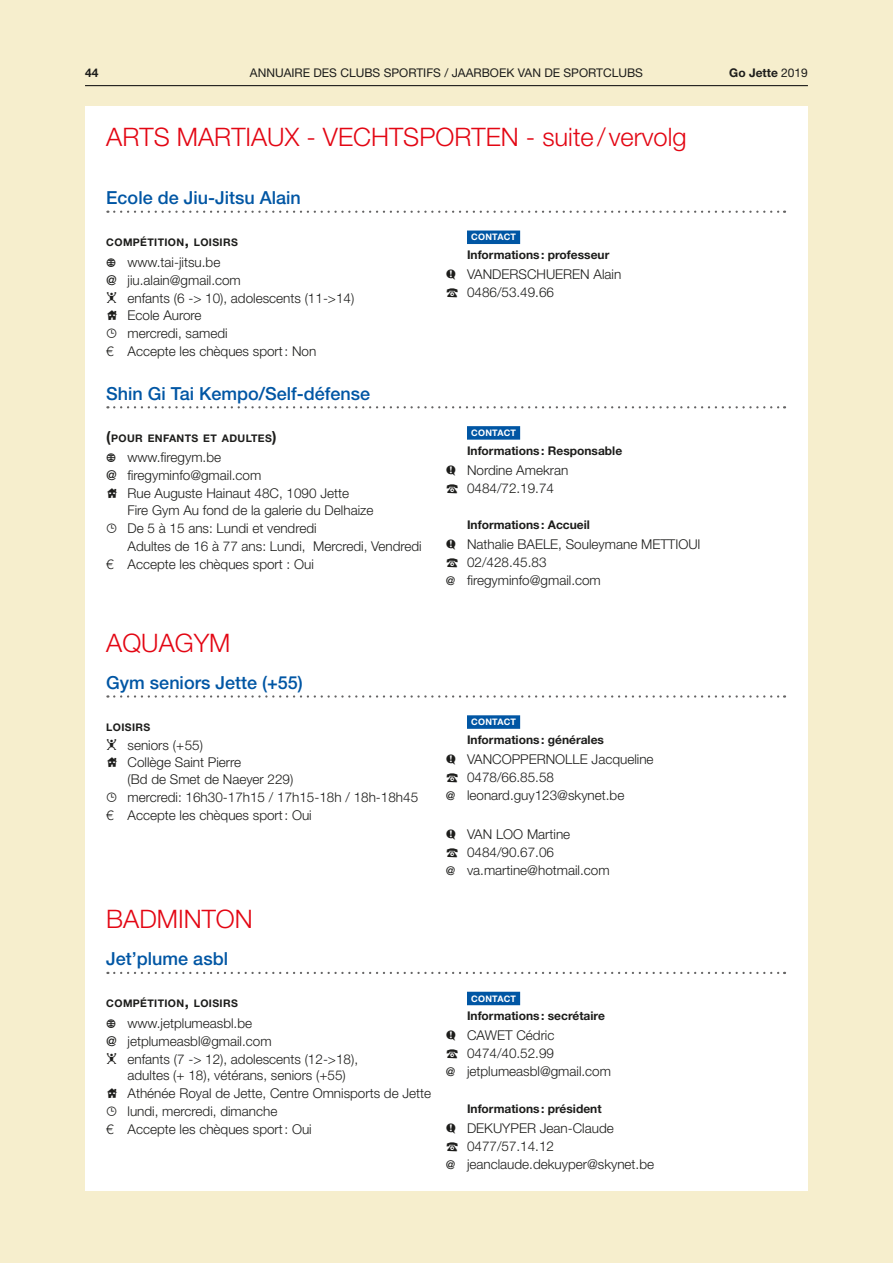
<style>
.page{position:relative;width:893px;height:1263px;background:#f6eecd}
.page>*{position:absolute;margin:0;border:0;box-sizing:border-box;transform-origin:0 0}
.t1{font:300 25.5px "Helvetica Neue LT Std";color:#e30613}
.t2{font:500 18px "Helvetica Neue LT Std";color:#0056a4}
.t3{font:300 13.5px/18px "Helvetica Neue LT Std";color:#1d1d1b}
.t4{font:700 12px "Helvetica Neue LT Std";color:#1d1d1b}
.t5{font:12px "Helvetica Neue LT Std";color:#1d1d1b}
.t6{font:700 10.5px "Helvetica Neue LT Std";letter-spacing:.035em;color:#1d1d1b}
.t7{font:700 9px "Helvetica Neue LT Std";letter-spacing:.025em;color:#fff}
.s1{font-weight:400}
.s2{font-size:15px}
.s3{font-weight:500}
.s4{font-weight:500;font-size:12px}
</style>
<div class="page">
<hr style="left:85px;top:85px;width:723px;height:1px;background:#1d1d1b">
<div style="left:85px;top:106px;width:723px;height:1085px;background:#fff"></div>
<svg style="left:114px;top:211px;width:671px;height:2px"></svg>
<div style="left:467px;top:231px;width:53px;height:13px;background:#0056a4"></div>
<svg style="left:114px;top:406px;width:671px;height:2px"></svg>
<div style="left:467px;top:426px;width:53px;height:14px;background:#0056a4"></div>
<svg style="left:114px;top:695px;width:671px;height:3px"></svg>
<div style="left:467px;top:715px;width:53px;height:14px;background:#0056a4"></div>
<svg style="left:114px;top:972px;width:671px;height:2px"></svg>
<div style="left:467px;top:992px;width:53px;height:13px;background:#0056a4"></div>
<p class="t4" style="left:85px;top:65px;width:15px">44</p>
<p class="t5" style="left:250px;top:65px;width:395px">ANNUAIRE DES CLUBS SPORTIFS / JAARBOEK VAN DE SPORTCLUBS</p>
<p class="t4" style="left:729px;top:65px;width:80px">Go Jette <span class="s1">2019</span></p>
<h1 class="t1" style="left:106px;top:121px;width:582px">ARTS MARTIAUX - VECHTSPORTEN - suite/ vervolg</h1>
<h2 class="t2" style="left:106px;top:187px;width:196px">Ecole de Jiu-Jitsu Alain</h2>
<p class="t6" style="left:106px;top:236px;width:133px">COMPÉTITION<span class="s2">,</span> LOISIRS</p>
<p class="t3" style="left:128px;top:253px;width:94px">www.tai-jitsu.be</p>
<p class="t3" style="left:106px;top:271px;width:136px"><span class="s3">@</span> jiu.alain@gmail.com</p>
<p class="t3" style="left:128px;top:289px;width:228px">enfants (6 -&gt; 10), adolescents (11-&gt;14)</p>
<p class="t3" style="left:128px;top:306px;width:76px">Ecole Aurore</p>
<p class="t3" style="left:128px;top:324px;width:102px">mercredi, samedi</p>
<p class="t3" style="left:106px;top:342px;width:212px">€ Accepte les chèques sport: Non</p>
<h2 class="t2" style="left:106px;top:383px;width:265px">Shin Gi Tai Kempo/Self-défense</h2>
<p class="t6" style="left:106px;top:431px;width:172px"><span class="s2">(</span>POUR ENFANTS ET ADULTES<span class="s2">)</span></p>
<p class="t3" style="left:128px;top:448px;width:95px">www.firegym.be</p>
<p class="t3" style="left:106px;top:466px;width:157px"><span class="s3">@</span> firegyminfo@gmail.com</p>
<p class="t3" style="left:128px;top:484px;width:223px">Rue Auguste Hainaut 48C, 1090 Jette</p>
<p class="t3" style="left:128px;top:501px;width:247px">Fire Gym Au fond de la galerie du Delhaize</p>
<p class="t3" style="left:128px;top:519px;width:191px">De 5 à 15 ans: Lundi et vendredi</p>
<p class="t3" style="left:128px;top:537px;width:296px">Adultes de 16 à 77 ans: Lundi, Mercredi, Vendredi</p>
<p class="t3" style="left:106px;top:555px;width:209px">€ Accepte les chèques sport : Oui</p>
<p class="t7" style="left:471px;top:232px;width:46px">CONTACT</p>
<p class="t4" style="left:467px;top:247px;width:144px">Informations: professeur</p>
<p class="t3" style="left:467px;top:265px;width:156px">VANDERSCHUEREN Alain</p>
<p class="t3" style="left:446px;top:283px;width:110px">★ 0486/53.49.66</p>
<p class="t7" style="left:471px;top:427px;width:46px">CONTACT</p>
<p class="t4" style="left:467px;top:443px;width:157px">Informations: Responsable</p>
<p class="t3" style="left:467px;top:461px;width:103px">Nordine Amekran</p>
<p class="t3" style="left:446px;top:479px;width:110px">★ 0484/72.19.74</p>
<p class="t4" style="left:467px;top:517px;width:124px">Informations: Accueil</p>
<p class="t3" style="left:467px;top:535px;width:235px">Nathalie BAELE, Souleymane METTIOUI</p>
<p class="t3" style="left:446px;top:553px;width:157px">★ 02/428.45.83<br><span class="s4">@</span> firegyminfo@gmail.com</p>
<h1 class="t1" style="left:106px;top:627px;width:126px">AQUAGYM</h1>
<h2 class="t2" style="left:106px;top:672px;width:198px">Gym seniors Jette (+55)</h2>
<p class="t6" style="left:106px;top:721px;width:46px">LOISIRS</p>
<p class="t3" style="left:128px;top:736px;width:167px;line-height:17px">seniors (+55)<br>Collège Saint Pierre<br>(Bd de Smet de Naeyer 229)</p>
<p class="t3" style="left:106px;top:788px;width:313px;text-indent:21px">mercredi: 16h30-17h15 / 17h15-18h / 18h-18h45 € Accepte les chèques sport: Oui</p>
<h1 class="t1" style="left:106px;top:903px;width:148px">BADMINTON</h1>
<h2 class="t2" style="left:106px;top:948px;width:123px">Jet’plume asbl</h2>
<p class="t6" style="left:106px;top:997px;width:133px">COMPÉTITION<span class="s2">,</span> LOISIRS</p>
<p class="t3" style="left:128px;top:1014px;width:126px">www.jetplumeasbl.be</p>
<p class="t3" style="left:106px;top:1032px;width:167px"><span class="s3">@</span> jetplumeasbl@gmail.com</p>
<p class="t3" style="left:128px;top:1050px;width:232px">enfants (7 -&gt; 12), adolescents (12-&gt;18),</p>
<p class="t3" style="left:128px;top:1066px;width:220px">adultes (+ 18), vétérans, seniors (+55)</p>
<p class="t3" style="left:128px;top:1083px;width:305px">Athénée Royal de Jette, Centre Omnisports de Jette</p>
<p class="t3" style="left:128px;top:1101px;width:151px">lundi, mercredi, dimanche</p>
<p class="t3" style="left:106px;top:1119px;width:207px">€ Accepte les chèques sport: Oui</p>
<p class="t7" style="left:471px;top:716px;width:46px">CONTACT</p>
<p class="t4" style="left:467px;top:732px;width:139px">Informations: générales</p>
<p class="t3" style="left:467px;top:750px;width:188px">VANCOPPERNOLLE Jacqueline</p>
<p class="t3" style="left:446px;top:768px;width:180px">★ 0478/66.85.58<br><span class="s4">@</span> leonard.guy123@skynet.be</p>
<p class="t3" style="left:467px;top:824px;width:105px">VAN LOO Martine</p>
<p class="t3" style="left:446px;top:842px;width:165px">★ 0484/90.67.06<br><span class="s4">@</span> va.martine@hotmail.com</p>
<p class="t7" style="left:471px;top:993px;width:46px">CONTACT</p>
<p class="t4" style="left:467px;top:1008px;width:139px">Informations: secrétaire</p>
<p class="t3" style="left:467px;top:1026px;width:89px">CAWET Cédric</p>
<p class="t3" style="left:446px;top:1044px;width:167px">★ 0474/40.52.99<br><span class="s4">@</span> jetplumeasbl@gmail.com</p>
<p class="t4" style="left:467px;top:1101px;width:136px">Informations: président</p>
<p class="t3" style="left:467px;top:1119px;width:148px">DEKUYPER Jean-Claude</p>
<p class="t3" style="left:446px;top:1137px;width:210px">★ 0477/57.14.12<br><span class="s4">@</span> jeanclaude.dekuyper@skynet.be</p>
</div>
